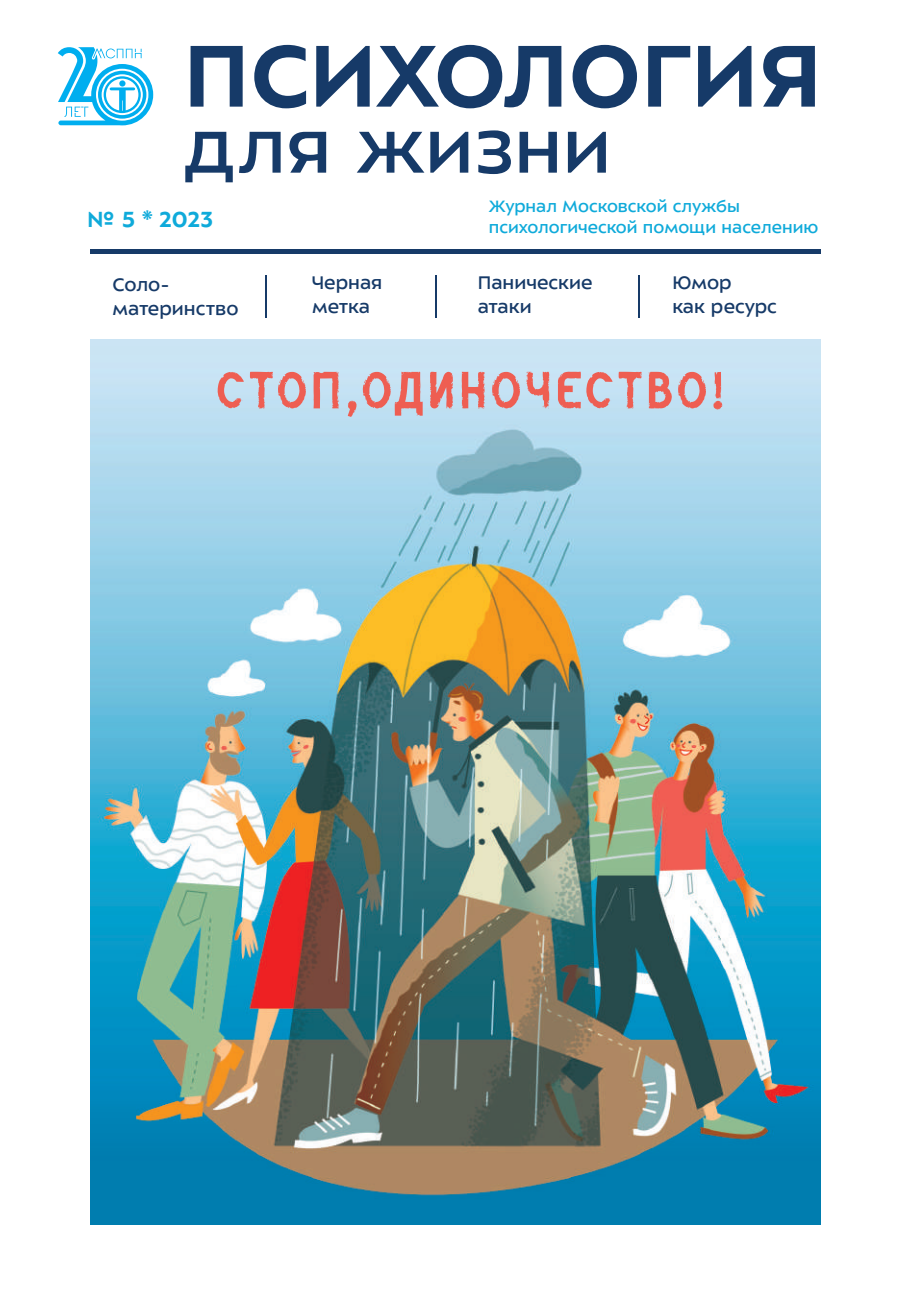
<style>
.page{position:relative;width:908px;height:1293px;background:#fff}
.page>*{position:absolute;margin:0;border:0;box-sizing:border-box;transform-origin:0 0}
.t1{font:51px "Catenary Stamp";letter-spacing:.04em;color:#ee5e52}
.t2{font:700 24px "ALS Sector";color:#0faada}
.t3{font:20px/24px "ALS Sector";color:#163a68}
.t4{font:18px "ALS Sector";color:#0faada}
</style>
<div class="page">
<div style="left:90px;top:249px;width:730px;height:5px;background:#163a68"></div>
<svg style="left:185px;top:130px;width:420px;height:52px"></svg>
<svg style="left:190px;top:45px;width:624px;height:63px"></svg>
<hr style="left:265px;top:275px;width:2px;height:42px;background:#163a68">
<hr style="left:435px;top:275px;width:1px;height:42px;background:#163a68">
<hr style="left:637px;top:275px;width:2px;height:42px;background:#163a68">
<svg style="left:58px;top:47px;width:95px;height:78px"></svg>
<img style="left:90px;top:339px;width:730px;height:886px">
<p class="t2" style="left:87px;top:207px;width:127px">№ 5 * 2023</p>
<p class="t4" style="left:488px;top:197px;width:252px">Журнал Московской службы</p>
<p class="t4" style="left:488px;top:218px;width:331px">психологической помощи населению</p>
<p class="t3" style="left:113px;top:273px;width:127px">Соло&shy;материнство</p>
<p class="t3" style="left:672px;top:271px;width:106px">Юмор<br>как ресурс</p>
<p class="t3" style="left:312px;top:271px;width:72px">Черная метка</p>
<p class="t3" style="left:477px;top:271px;width:116px">Панические атаки</p>
<h1 class="t1" style="left:216px;top:362px;width:511px">СТОП,ОДИНОЧЕСТВО!</h1>
</div>
